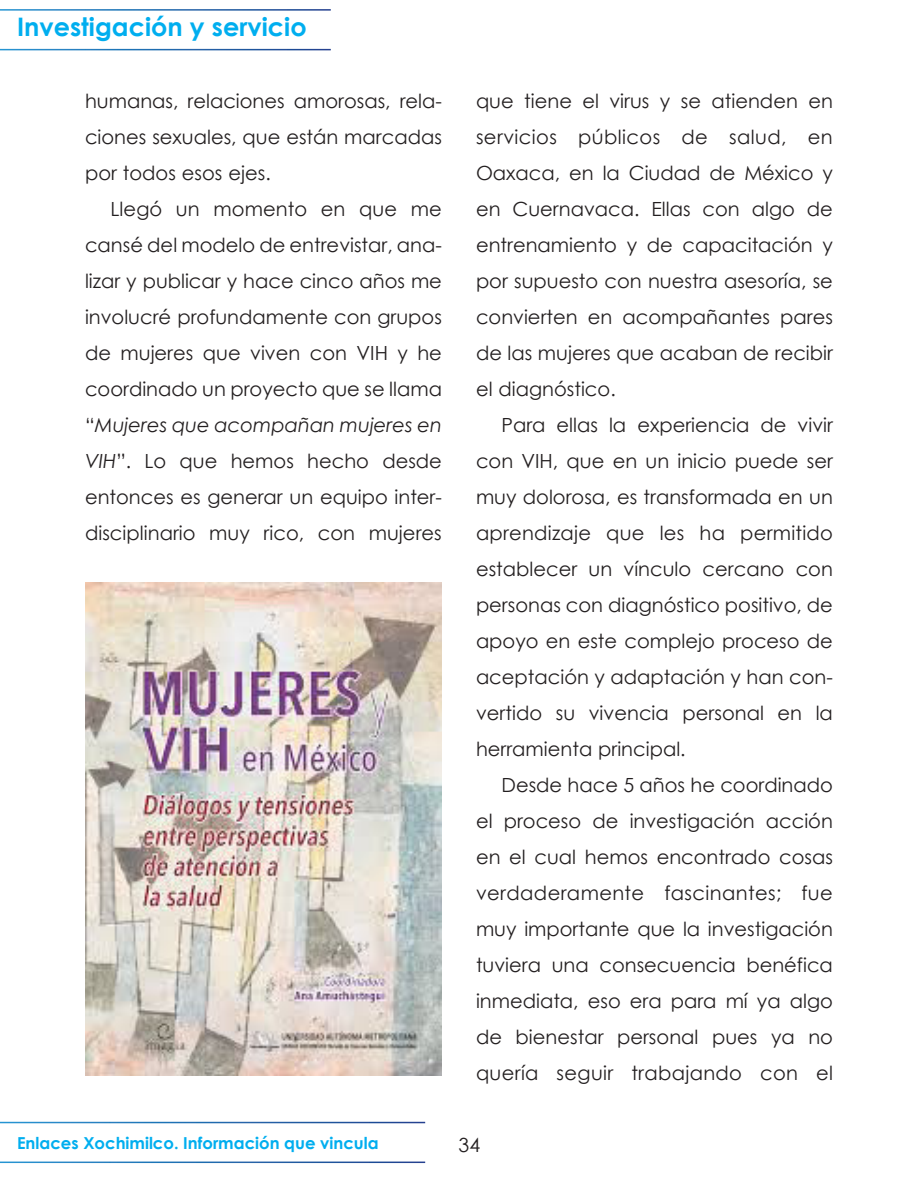
<style>
.page{position:relative;width:918px;height:1188px;background:#fff}
.page>*{position:absolute;margin:0;border:0;box-sizing:border-box;transform-origin:0 0}
.t1{font:700 25.5px "Century Gothic";color:#00aeef}
.cuerpoArticulos{font:19.5px/36px "Century Gothic";color:#231f20;text-align:justify}
.cuerpoArticulos_sin{font:19.5px/36px "Century Gothic";color:#231f20;text-align:justify}
.t2{font:700 16.5px "Century Gothic";color:#00aeef}
.s1{font-style:italic}
</style>
<div class="page">
<img style="left:85px;top:582px;width:357px;height:494px">
<h1 class="t1" style="left:17px;top:8px;width:291px">Investigación y servicio</h1>
<p class="cuerpoArticulos_sin" style="left:85px;top:83px;width:358px">humanas, relaciones amorosas, rela&shy;ciones sexuales, que están marcadas por todos esos ejes.</p>
<p class="cuerpoArticulos" style="left:85px;top:191px;width:358px;text-indent:26px">Llegó un momento en que me cansé del modelo de entrevistar, ana&shy;lizar y publicar y hace cinco años me involucré profundamente con grupos de mujeres que viven con VIH y he coordinado un proyecto que se llama “<span class="s1">Mujeres que acompañan mujeres en VIH</span>”. Lo que hemos hecho desde entonces es generar un equipo inter&shy;disciplinario muy rico, con mujeres</p>
<p class="cuerpoArticulos" style="left:476px;top:83px;width:358px">que tiene el virus y se atienden en servicios públicos de salud, en Oaxaca, en la Ciudad de México y en Cuernavaca. Ellas con algo de entrenamiento y de capacitación y por supuesto con nuestra asesoría, se convierten en acompañantes pares de las mujeres que acaban de recibir el diagnóstico.</p>
<p class="cuerpoArticulos" style="left:476px;top:407px;width:359px;text-indent:26px">Para ellas la experiencia de vivir con VIH, que en un inicio puede ser muy dolorosa, es transformada en un aprendizaje que les ha permitido establecer un vínculo cercano con personas con diagnóstico positivo, de apoyo en este complejo proceso de aceptación y adaptación y han con&shy;vertido su vivencia personal en la herramienta principal.</p>
<p class="cuerpoArticulos" style="left:476px;top:767px;width:359px;text-indent:26px">Desde hace 5 años he coordinado el proceso de investigación acción en el cual hemos encontrado cosas verdaderamente fascinantes; fue muy importante que la investigación tuviera una consecuencia benéfica inmediata, eso era para mí ya algo de bienestar personal pues ya no quería seguir trabajando con el</p>
<p class="t2" style="left:17px;top:1131px;width:363px">Enlaces Xochimilco. Información que vincula</p>
<p class="cuerpoArticulos" style="left:459px;top:1127px;width:23px">34</p>
</div>
